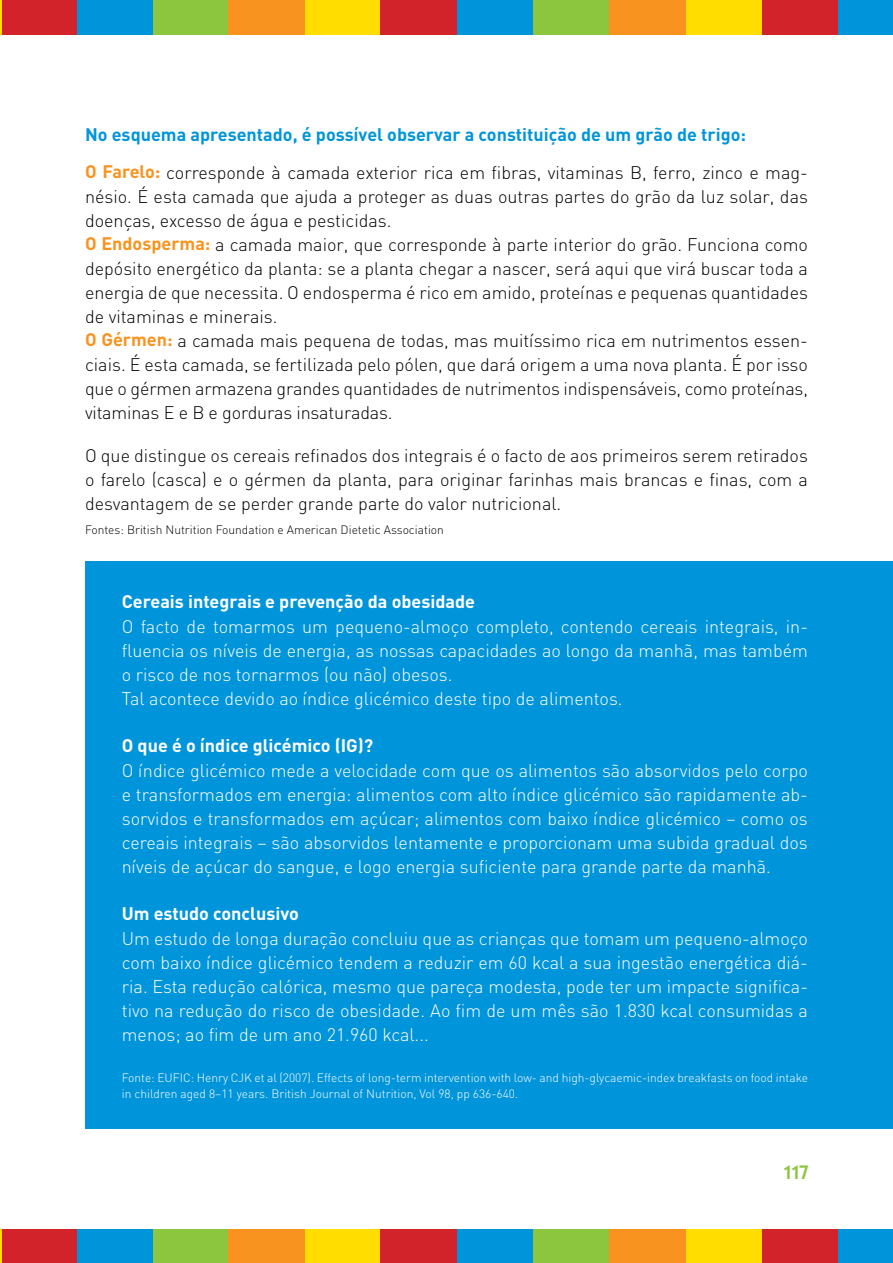
<style>
.page{position:relative;width:893px;height:1263px;background:#fff}
.page>*{position:absolute;margin:0;border:0;box-sizing:border-box;transform-origin:0 0}
.t1{font:800 22.5px "Kabel";color:#8cc63f}
.t2{font:300 18px/24px "DIN";color:#fff;text-align:justify}
.t3{font:300 18px/24px "DIN";color:#000}
.t4{font:700 18px "DIN";color:#fff}
.t5{font:700 18px "DIN";color:#0095da}
.t6{font:300 12px/16.5px "DIN";color:#fff}
.t7{font:300 12px "DIN";color:#000}
.s1{font-weight:700;color:#f7931e}
</style>
<div class="page">
<div style="left:85px;top:561px;width:808px;height:568px;background:#0095da"></div>
<div style="left:305px;top:1229px;width:76px;height:34px;background:#fd0"></div>
<div style="left:228px;top:1229px;width:77px;height:34px;background:#f7931e"></div>
<div style="left:151px;top:1229px;width:77px;height:34px;background:#8cc63f"></div>
<div style="left:76px;top:1229px;width:76px;height:34px;background:#0095da"></div>
<div style="left:0;top:1229px;width:76px;height:34px;background:#d2232a"></div>
<div style="left:380px;top:1229px;width:77px;height:34px;background:#d2232a"></div>
<div style="left:457px;top:1229px;width:76px;height:34px;background:#0095da"></div>
<div style="left:533px;top:1229px;width:77px;height:34px;background:#8cc63f"></div>
<div style="left:610px;top:1229px;width:76px;height:34px;background:#f7931e"></div>
<div style="left:686px;top:1229px;width:77px;height:34px;background:#fd0"></div>
<div style="left:762px;top:1229px;width:77px;height:34px;background:#d2232a"></div>
<div style="left:838px;top:1229px;width:55px;height:34px;background:#0095da"></div>
<hr style="left:0;top:1229px;width:1px;height:34px;background:#fd0">
<div style="left:305px;top:0;width:76px;height:35px;background:#fd0"></div>
<div style="left:228px;top:0;width:77px;height:35px;background:#f7931e"></div>
<div style="left:151px;top:0;width:77px;height:35px;background:#8cc63f"></div>
<div style="left:76px;top:0;width:76px;height:35px;background:#0095da"></div>
<div style="left:0;top:0;width:76px;height:35px;background:#d2232a"></div>
<div style="left:380px;top:0;width:77px;height:35px;background:#d2232a"></div>
<div style="left:457px;top:0;width:76px;height:35px;background:#0095da"></div>
<div style="left:533px;top:0;width:77px;height:35px;background:#8cc63f"></div>
<div style="left:610px;top:0;width:76px;height:35px;background:#f7931e"></div>
<div style="left:686px;top:0;width:77px;height:35px;background:#fd0"></div>
<div style="left:762px;top:0;width:77px;height:35px;background:#d2232a"></div>
<div style="left:838px;top:0;width:55px;height:35px;background:#0095da"></div>
<hr style="left:0;top:0;width:1px;height:35px;background:#fd0">
<p class="t5" style="left:85px;top:123px;width:662px">No esquema apresentado, é possível observar a constituição de um grão de trigo:</p>
<p class="t3" style="left:85px;top:160px;width:724px"><span class="s1">O Farelo:</span> corresponde à camada exterior rica em fibras, vitaminas B, ferro, zinco e mag&shy;nésio. É esta camada que ajuda a proteger as duas outras partes do grão da luz solar, das doenças, excesso de água e pesticidas.<br><span class="s1">O Endosperma:</span> a camada maior, que corresponde à parte interior do grão. Funciona como depósito energético da planta: se a planta chegar a nascer, será aqui que virá buscar toda a energia de que necessita. O endosperma é rico em amido, proteínas e pequenas quantidades de vitaminas e minerais.<br><span class="s1">O Gérmen:</span> a camada mais pequena de todas, mas muitíssimo rica em nutrimentos essen&shy;ciais. É esta camada, se fertilizada pelo pólen, que dará origem a uma nova planta. É por isso que o gérmen armazena grandes quantidades de nutrimentos indispensáveis, como proteínas, vitaminas E e B e gorduras insaturadas.</p>
<p class="t3" style="left:85px;top:443px;width:724px;text-align:justify">O que distingue os cereais refinados dos integrais é o facto de aos primeiros serem retirados o farelo (casca) e o gérmen da planta, para originar farinhas mais brancas e finas, com a desvantagem de se perder grande parte do valor nutricional.</p>
<p class="t7" style="left:85px;top:522px;width:360px">Fontes: British Nutrition Foundation e American Dietetic Association</p>
<p class="t4" style="left:122px;top:589px;width:355px">Cereais integrais e prevenção da obesidade</p>
<p class="t2" style="left:122px;top:615px;width:688px;text-align:left">O facto de tomarmos um pequeno-almoço completo, contendo cereais integrais, in&shy;fluencia os níveis de energia, as nossas capacidades ao longo da manhã, mas também o risco de nos tornarmos (ou não) obesos.<br>Tal acontece devido ao índice glicémico deste tipo de alimentos.</p>
<p class="t4" style="left:122px;top:733px;width:253px">O que é o índice glicémico (IG)?</p>
<p class="t2" style="left:122px;top:759px;width:688px">O índice glicémico mede a velocidade com que os alimentos são absorvidos pelo corpo e transformados em energia: alimentos com alto índice glicémico são rapidamente ab&shy;sorvidos e transformados em açúcar; alimentos com baixo índice glicémico – como os cereais integrais – são absorvidos lentamente e proporcionam uma subida gradual dos níveis de açúcar do sangue, e logo energia suficiente para grande parte da manhã.</p>
<p class="t4" style="left:122px;top:901px;width:179px">Um estudo conclusivo</p>
<p class="t2" style="left:122px;top:927px;width:688px">Um estudo de longa duração concluiu que as crianças que tomam um pequeno-almoço com baixo índice glicémico tendem a reduzir em 60 kcal a sua ingestão energética diá&shy;ria. Esta redução calórica, mesmo que pareça modesta, pode ter um impacte significa&shy;tivo na redução do risco de obesidade. Ao fim de um mês são 1.830 kcal consumidas a menos; ao fim de um ano 21.960 kcal...</p>
<p class="t6" style="left:122px;top:1069px;width:688px">Fonte: EUFIC: Henry CJK et al (2007). Effects of long-term intervention with low- and high-glycaemic-index breakfasts on food intake in children aged 8–11 years. British Journal of Nutrition, Vol 98, pp 636-640.</p>
<p class="t1" style="left:784px;top:1158px;width:25px">117</p>
</div>
